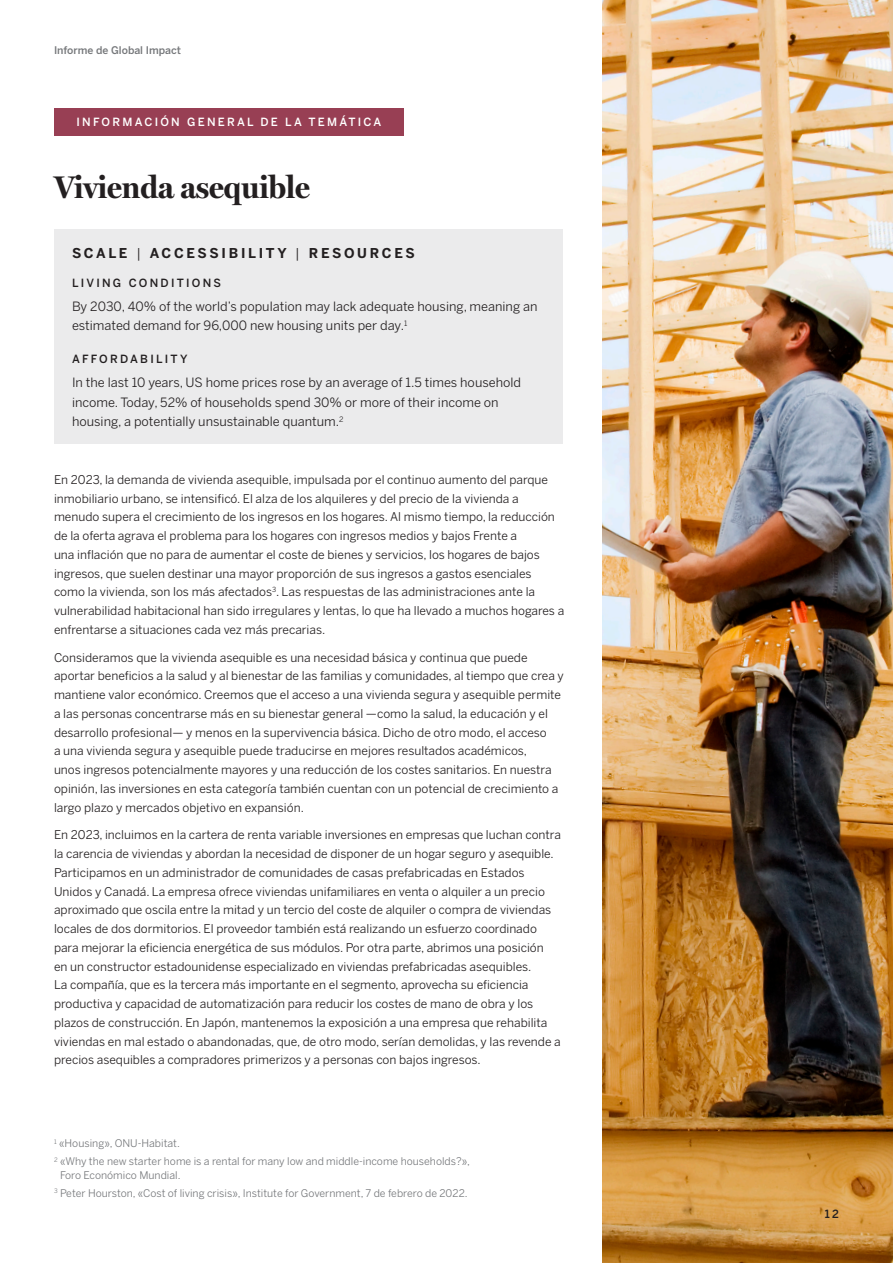
<style>
.page{position:relative;width:893px;height:1263px;background:#fff}
.page>*{position:absolute;margin:0;border:0;box-sizing:border-box;transform-origin:0 0}
.Headline_1_no_TOC{font:700 31.5px "Miller Display";color:#231f20}
.Subhead_1_-_Black{font:700 13.5px "Benton Sans";letter-spacing:.2em;color:#231f20}
.Body_Copy_-_Black{font:12.75px/19.5px "Benton Sans";color:#231f20}
.Body_Copy_-_Black-2{font:12px/18.8px "Benton Sans";color:#231f20}
.Subhead_2_-_Black{font:500 11.25px "Benton Sans";letter-spacing:.2em;color:#231f20}
.Subhead_2_-_White{font:500 11.25px "Benton Sans";letter-spacing:.2em;color:#fff}
.Legal_-_Gray{font:10.5px/13.5px "Benton Sans";color:#76787b}
.Legal_-_Gray-2{font:500 10.5px "Benton Sans";color:#76787b}
.s1{font-weight:400}
</style>
<div class="page">
<div style="left:54px;top:108px;width:350px;height:27px;background:#983f54"></div>
<div style="left:54px;top:229px;width:509px;height:215px;background:#ebebec"></div>
<img style="left:603px;top:0;width:290px;height:1263px">
<p class="Legal_-_Gray-2" style="left:54px;top:43px;width:128px">Informe de Global Impact</p>
<p class="Subhead_2_-_White" style="left:76px;top:114px;width:306px">INFORMACIÓN GENERAL DE LA TEMÁTICA</p>
<p class="Headline_1_no_TOC" style="left:54px;top:161px;width:257px">Vivienda asequible</p>
<p class="Subhead_1_-_Black" style="left:72px;top:243px;width:344px">SCALE <span class="s1">|</span> ACCESSIBILITY <span class="s1">|</span> RESOURCES</p>
<p class="Subhead_2_-_Black" style="left:72px;top:274px;width:151px">LIVING CONDITIONS</p>
<p class="Body_Copy_-_Black" style="left:72px;top:295px;width:467px">By 2030, 40% of the world’s population may lack adequate housing, meaning an estimated demand for 96,000 new housing units per day.<sup>1</sup></p>
<p class="Subhead_2_-_Black" style="left:72px;top:351px;width:117px">AFFORDABILITY</p>
<p class="Body_Copy_-_Black" style="left:72px;top:372px;width:451px">In the last 10 years, US home prices rose by an average of 1.5 times household income. Today, 52% of households spend 30% or more of their income on housing, a potentially unsustainable quantum.<sup>2</sup></p>
<p class="Body_Copy_-_Black-2" style="left:54px;top:469px;width:512px">En 2023, la demanda de vivienda asequible, impulsada por el continuo aumento del parque inmobiliario urbano, se intensificó. El alza de los alquileres y del precio de la vivienda a menudo supera el crecimiento de los ingresos en los hogares. Al mismo tiempo, la reducción de la oferta agrava el problema para los hogares con ingresos medios y bajos Frente a<br>una inflación que no para de aumentar el coste de bienes y servicios, los hogares de bajos ingresos, que suelen destinar una mayor proporción de sus ingresos a gastos esenciales como la vivienda, son los más afectados<sup>3</sup>. Las respuestas de las administraciones ante la vulnerabilidad habitacional han sido irregulares y lentas, lo que ha llevado a muchos hogares a enfrentarse a situaciones cada vez más precarias.</p>
<p class="Body_Copy_-_Black-2" style="left:54px;top:647px;width:511px">Consideramos que la vivienda asequible es una necesidad básica y continua que puede aportar beneficios a la salud y al bienestar de las familias y comunidades, al tiempo que crea y mantiene valor económico. Creemos que el acceso a una vivienda segura y asequible permite a las personas concentrarse más en su bienestar general —como la salud, la educación y el desarrollo profesional— y menos en la supervivencia básica. Dicho de otro modo, el acceso<br>a una vivienda segura y asequible puede traducirse en mejores resultados académicos,<br>unos ingresos potencialmente mayores y una reducción de los costes sanitarios. En nuestra opinión, las inversiones en esta categoría también cuentan con un potencial de crecimiento a largo plazo y mercados objetivo en expansión.</p>
<p class="Body_Copy_-_Black-2" style="left:54px;top:825px;width:508px">En 2023, incluimos en la cartera de renta variable inversiones en empresas que luchan contra la carencia de viviendas y abordan la necesidad de disponer de un hogar seguro y asequible.<br>Participamos en un administrador de comunidades de casas prefabricadas en Estados Unidos y Canadá. La empresa ofrece viviendas unifamiliares en venta o alquiler a un precio aproximado que oscila entre la mitad y un tercio del coste de alquiler o compra de viviendas locales de dos dormitorios. El proveedor también está realizando un esfuerzo coordinado para mejorar la eficiencia energética de sus módulos. Por otra parte, abrimos una posición<br>en un constructor estadounidense especializado en viviendas prefabricadas asequibles.<br>La compañía, que es la tercera más importante en el segmento, aprovecha su eficiencia productiva y capacidad de automatización para reducir los costes de mano de obra y los plazos de construcción. En Japón, mantenemos la exposición a una empresa que rehabilita viviendas en mal estado o abandonadas, que, de otro modo, serían demolidas, y las revende a precios asequibles a compradores primerizos y a personas con bajos ingresos.</p>
<p class="Legal_-_Gray" style="left:54px;top:1136px;width:127px"><sup>1</sup> «Housing», ONU-Habitat.</p>
<p class="Legal_-_Gray" style="left:60px;top:1154px;width:411px;text-indent:-6px"><sup>2</sup> «Why the new starter home is a rental for many low and middle-income households?»,<br>Foro Económico Mundial.</p>
<p class="Legal_-_Gray" style="left:54px;top:1185px;width:415px"><sup>3</sup> Peter Hourston, «Cost of living crisis», Institute for Government, 7 de febrero de 2022.</p>
<p class="Subhead_2_-_Black" style="left:825px;top:1205px;width:16px">12</p>
</div>
